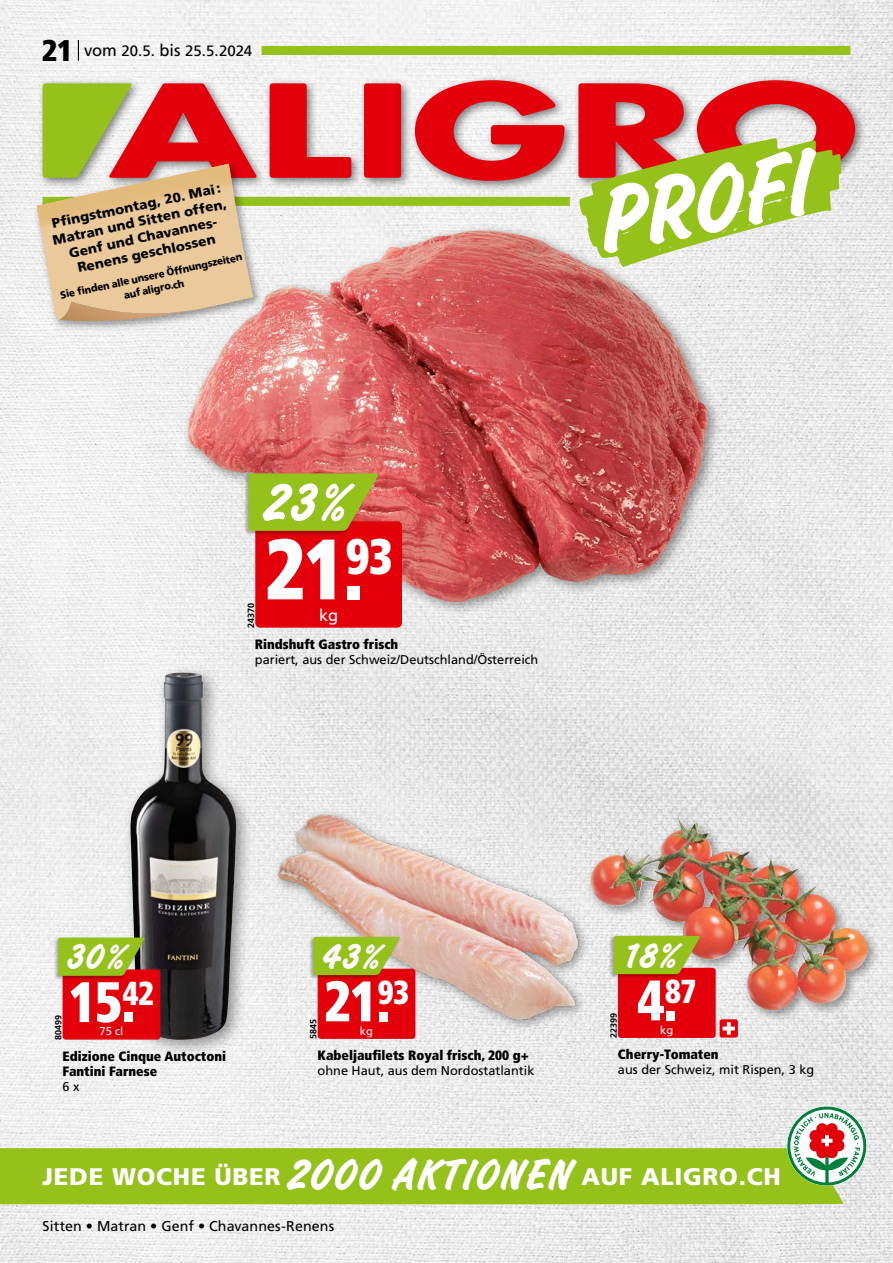
<style>
.page{position:relative;width:893px;height:1263px;background:#fff}
.page>*{position:absolute;margin:0;border:0;box-sizing:border-box;transform-origin:0 0}
.t1{font:700 99.3px "Challenge Com";color:#fff;scale:1.05 1}
.t2{font:900 condensed 85.5px "Frutiger LT Pro";color:#fff;scale:.92 1}
.t3{font:900 condensed 57px "Frutiger LT Pro";color:#fff;scale:.92 1}
.t4{font:700 56.25px "Challenge Com";color:#fff}
.t5{font:700 37.5px "Challenge Com";color:#fff}
.t6{font:900 24px "Frutiger LT Pro";letter-spacing:.03em;color:#fff}
.t7{font:16.5px "Frutiger LT Pro";color:#fff}
.t8{font:15px "Frutiger LT Pro";letter-spacing:-.005em;color:#000}
.t9{font:14.25px "Frutiger LT Pro";letter-spacing:.005em;color:#000}
.t10{font:900 condensed 13.5px/15px "Frutiger LT Pro";color:#000}
.t11{font:900 13.5px/16.2px "Frutiger LT Pro";color:#000;text-align:center}
.t12{font:12.75px "Frutiger LT Pro";color:#000}
.t13{font:11.25px "Frutiger LT Pro";color:#fff}
.t14{font:900 10.5px/13.5px "Frutiger LT Pro";color:#000;text-align:center;scale:.93 1}
.t15{font:700 9px "Frutiger LT Pro";color:#000}
.s1{font-weight:900;font-stretch:condensed;font-size:30px}
.s2{font-size:16.5px}
.s3{font-family:"Challenge Com";font-weight:700;font-size:46.5px}
</style>
<div class="page">
<img style="left:0;top:0;width:893px;height:1263px">
<div style="left:38px;top:75px;width:828px;height:117px;background:#000;opacity:.49"></div>
<svg style="left:109px;top:80px;width:746px;height:101px;fill:#e3000b"></svg>
<div style="left:43px;top:197px;width:527px;height:9px;background:#94c11a"></div>
<svg style="left:579px;top:138px;width:263px;height:129px;background:#b4b351"></svg>
<div style="left:0;top:1148px;width:844px;height:56px;background:#94c11a"></div>
<svg style="left:787px;top:1106px;width:79px;height:80px"></svg>
<div style="left:262px;top:46px;width:588px;height:9px;background:#94c11a"></div>
<svg style="left:78px;top:40px;width:1px;height:21px"></svg>
<div style="left:122px;top:664px;width:132px;height:394px;background:#000;opacity:.4"></div>
<img style="left:130px;top:673px;width:107px;height:367px">
<div style="left:63px;top:970px;width:97px;height:69px;background:#e3000b;border-radius:2px"></div>
<div style="left:63px;top:969px;width:97px;height:70px;border:2px solid #e3000b;border-radius:2px"></div>
<div style="left:53px;top:936px;width:92px;height:44px;background:#000;opacity:.3"></div>
<svg style="left:58px;top:937px;width:87px;height:39px;background:#94b223"></svg>
<div style="left:182px;top:224px;width:540px;height:392px;background:#000;opacity:.4"></div>
<img style="left:188px;top:231px;width:284px;height:287px">
<div style="left:256px;top:522px;width:145px;height:105px;background:#e3000b;border-radius:4px"></div>
<div style="left:255px;top:521px;width:147px;height:107px;border:2px solid #e3000b;border-radius:4px"></div>
<div style="left:244px;top:472px;width:135px;height:63px;background:#000;opacity:.3"></div>
<svg style="left:249px;top:473px;width:130px;height:58px;background:#9db01f"></svg>
<svg style="left:25px;top:152px;width:241px;height:199px;fill:#eaca9a"></svg>
<svg style="left:59px;top:302px;width:136px;height:22px;background:#d1b594"></svg>
<svg style="left:37px;top:83px;width:196px;height:146px;background:#d09b69"></svg>
<div style="left:273px;top:809px;width:318px;height:223px;background:#000;opacity:.4"></div>
<img style="left:273px;top:810px;width:308px;height:214px">
<div style="left:318px;top:969px;width:97px;height:69px;background:#e3000b;border-radius:2px"></div>
<div style="left:318px;top:969px;width:97px;height:70px;border:2px solid #e3000b;border-radius:2px"></div>
<div style="left:308px;top:936px;width:92px;height:43px;background:#000;opacity:.3"></div>
<svg style="left:313px;top:937px;width:87px;height:38px;background:#9cba28"></svg>
<div style="left:585px;top:807px;width:295px;height:216px;background:#000;opacity:.4"></div>
<img style="left:589px;top:811px;width:280px;height:201px">
<div style="left:619px;top:968px;width:96px;height:69px;background:#e3000b;border-radius:2px"></div>
<div style="left:618px;top:968px;width:98px;height:70px;border:2px solid #e3000b;border-radius:2px"></div>
<div style="left:609px;top:935px;width:91px;height:43px;background:#000;opacity:.3"></div>
<svg style="left:614px;top:936px;width:86px;height:38px;background:#9cb825"></svg>
<div style="left:720px;top:1019px;width:18px;height:18px;background:#e3000b;border-radius:2px"></div>
<svg style="left:723px;top:1022px;width:12px;height:13px"></svg>
<p class="t8" style="left:42px;top:42px;width:212px"><span class="s1">21</span> <span class="s2">vom</span> 20.5. <span class="s2">bis</span> 25.5.2024</p>
<p class="t11" style="left:48px;top:216px;width:179px;rotate:-12deg">Pfi ngstmontag, 20. Mai:<br>Matran und Sitten offen,<br>Genf und Chavannes-<br>Renens geschlossen</p>
<p class="t14" style="left:59px;top:288px;width:201px;rotate:-12deg">Sie fi nden alle unsere Öffnungszeiten auf aligro.ch</p>
<h1 class="t1" style="left:587px;top:167px;width:209px;rotate:-11deg">PROFI</h1>
<p class="t15" style="left:246px;top:628px;width:27px;rotate:-90deg">24370</p>
<h3 class="t4" style="left:264px;top:470px;width:85px">23%</h3>
<h2 class="t2" style="left:265px;top:517px;width:140px">21.<sup>93</sup></h2>
<p class="t7" style="left:319px;top:606px;width:21px">kg</p>
<p class="t10" style="left:255px;top:637px;width:145px">Rindshuft Gastro frisch</p>
<p class="t12" style="left:255px;top:652px;width:285px">pariert, aus der Schweiz/Deutschland/Österreich</p>
<h3 class="t5" style="left:67px;top:935px;width:59px">30%</h3>
<h3 class="t5" style="left:322px;top:935px;width:60px">43%</h3>
<h3 class="t5" style="left:625px;top:934px;width:54px">18%</h3>
<p class="t15" style="left:53px;top:1039px;width:27px;rotate:-90deg">80499</p>
<h3 class="t3" style="left:69px;top:967px;width:94px">15.<sup>42</sup></h3>
<p class="t13" style="left:100px;top:1025px;width:25px">75 cl</p>
<p class="t15" style="left:308px;top:1039px;width:22px;rotate:-90deg">5845</p>
<h3 class="t3" style="left:324px;top:967px;width:94px">21.<sup>93</sup></h3>
<p class="t13" style="left:360px;top:1024px;width:15px">kg</p>
<p class="t15" style="left:608px;top:1038px;width:27px;rotate:-90deg">22399</p>
<h3 class="t3" style="left:637px;top:966px;width:66px">4.<sup>87</sup></h3>
<p class="t13" style="left:660px;top:1023px;width:15px">kg</p>
<p class="t10" style="left:63px;top:1048px;width:165px">Edizione Cinque Autoctoni<br>Fantini Farnese</p>
<p class="t12" style="left:63px;top:1079px;width:19px">6 x</p>
<p class="t10" style="left:318px;top:1048px;width:213px">Kabeljaufilets Royal frisch, 200 g+</p>
<p class="t12" style="left:318px;top:1063px;width:218px">ohne Haut, aus dem Nordostatlantik</p>
<p class="t10" style="left:618px;top:1047px;width:102px">Cherry-Tomaten</p>
<p class="t12" style="left:618px;top:1062px;width:198px">aus der Schweiz, mit Rispen, 3 kg</p>
<h3 class="t6" style="left:43px;top:1162px;width:740px">JEDE WOCHE ÜBER <span class="s3">2000 AKTIONEN</span> AUF ALIGRO.CH</h3>
<p class="t9" style="left:43px;top:1218px;width:293px">Sitten • Matran • Genf • Chavannes-Renens</p>
</div>
